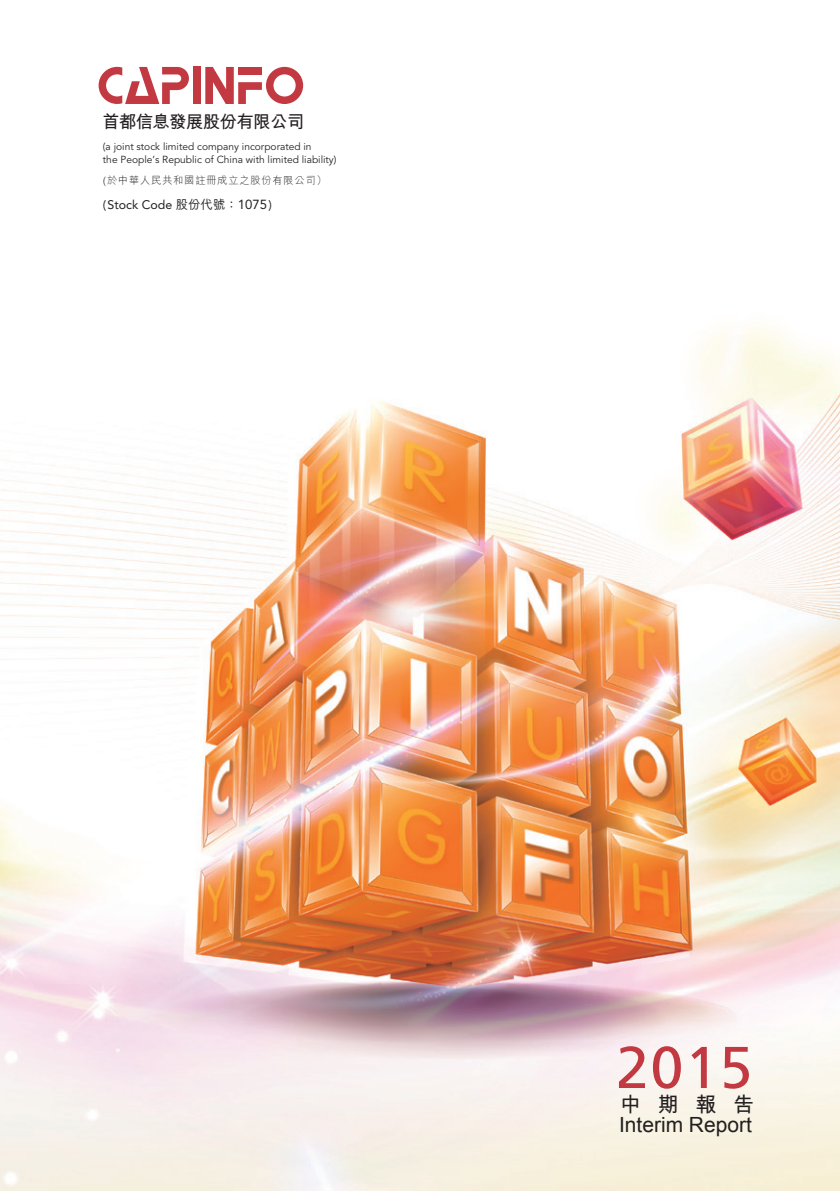
<style>
.page{position:relative;width:840px;height:1191px;background:#fff}
.page>*{position:absolute;margin:0;border:0;box-sizing:border-box;transform-origin:0 0}
.t1{font:58.8px "Frutiger LT Std";color:#c33942}
.t2{font:21px "Arial";color:#231f20}
.t3{font:700 21px "M Hei HK";color:#231f20}
.t4{font:700 17.4px "M Hei HK";letter-spacing:-.04em;color:#231f20}
.t5{font:12.4px "Avenir LT Std";color:#231f20}
.t6{font:10.2px/13.2px "Avenir LT Std";color:#231f20}
.t7{font:300 10.2px "M Hei HK";letter-spacing:.08em;color:#231f20}
.s1{font-family:"M Hei HK";font-weight:500}
.s2{font-family:"Ming Li U"}
.s3{font-size:13.2px}
</style>
<div class="page">
<img style="left:0;top:66px;width:839px;height:1125px">
<div style="left:193px;top:67px;width:8px;height:37px;background:#c33942"></div>
<svg style="left:98px;top:67px;width:91px;height:37px"></svg>
<svg style="left:205px;top:67px;width:98px;height:37px"></svg>
<h3 class="t4" style="left:102px;top:109px;width:203px">首都信息發展股份有限公司</h3>
<p class="t6" style="left:103px;top:140px;width:235px">(a joint stock limited company incorporated in<br>the People’s Republic of China with limited liability)</p>
<p class="t7" style="left:103px;top:173px;width:225px">(於中華人民共和國註冊成立之股份有限公司）</p>
<p class="t5" style="left:103px;top:198px;width:170px">(Stock Code <span class="s1">股份代號</span><span class="s2">：</span><span class="s3">1075</span>)</p>
<h1 class="t1" style="left:615px;top:1033px;width:138px">2015</h1>
<h2 class="t3" style="left:620px;top:1088px;width:135px">中 期 報 告</h2>
<h2 class="t2" style="left:618px;top:1111px;width:134px">Interim Report</h2>
</div>
